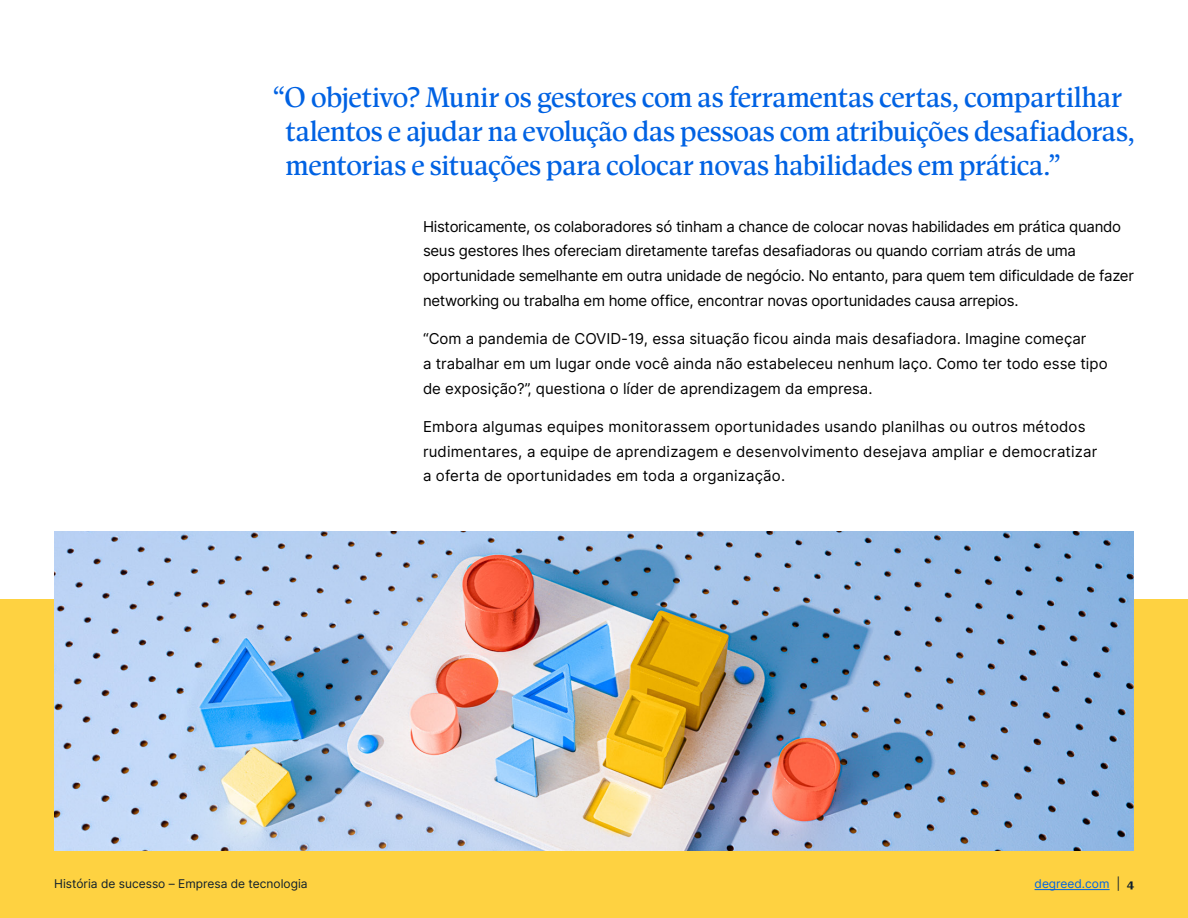
<style>
.page{position:relative;width:1188px;height:918px;background:#fff}
.page>*{position:absolute;margin:0;border:0;box-sizing:border-box;transform-origin:0 0}
.t1{font:500 28.5px/34.2px "Antonia H2";letter-spacing:-.005em;color:#0062e3}
.t2{font:15px/24.8px "Inter";color:#000}
.t3{font:15px/24.8px "Inter";letter-spacing:-.02em;color:#000}
.t4{font:12px "Inter";color:#0f1f2c}
.t5{font:12px "Inter";color:#0062e3}
.s1{color:#0f1f2c}
.s2{font-family:"Antonia H3";font-weight:800;color:#0f1f2c}
</style>
<div class="page">
<div style="left:0;top:599px;width:1188px;height:319px;background:#fed241"></div>
<img style="left:54px;top:532px;width:1080px;height:319px">
<hr style="left:1035px;top:889px;width:75px;height:1px;background:#0062e3">
<p class="t1" style="left:286px;top:81px;width:851px;text-indent:-13px">“O objetivo? Munir os gestores com as ferramentas certas, compartilhar talentos e ajudar na evolução das pessoas com atribuições desafiadoras, mentorias e situações para colocar novas habilidades em prática.”</p>
<p class="t3" style="left:423px;top:213px;width:712px">Historicamente, os colaboradores só tinham a chance de colocar novas habilidades em prática quando seus gestores lhes ofereciam diretamente tarefas desafiadoras ou quando corriam atrás de uma oportunidade semelhante em outra unidade de negócio. No entanto, para quem tem dificuldade de fazer networking ou trabalha em home office, encontrar novas oportunidades causa arrepios.</p>
<p class="t2" style="left:423px;top:326px;width:686px">“Com a pandemia de COVID-19, essa situação ficou ainda mais desafiadora. Imagine começar<br>a trabalhar em um lugar onde você ainda não estabeleceu nenhum laço. Como ter todo esse tipo de exposição?”, questiona o líder de aprendizagem da empresa.</p>
<p class="t2" style="left:423px;top:414px;width:676px">Embora algumas equipes monitorassem oportunidades usando planilhas ou outros métodos rudimentares, a equipe de aprendizagem e desenvolvimento desejava ampliar e democratizar a oferta de oportunidades em toda a organização.</p>
<p class="t4" style="left:54px;top:875px;width:255px">História de sucesso – Empresa de tecnologia</p>
<p class="t5" style="left:1035px;top:875px;width:101px">degreed.com <span class="s1">|</span> <span class="s2">4</span></p>
</div>
